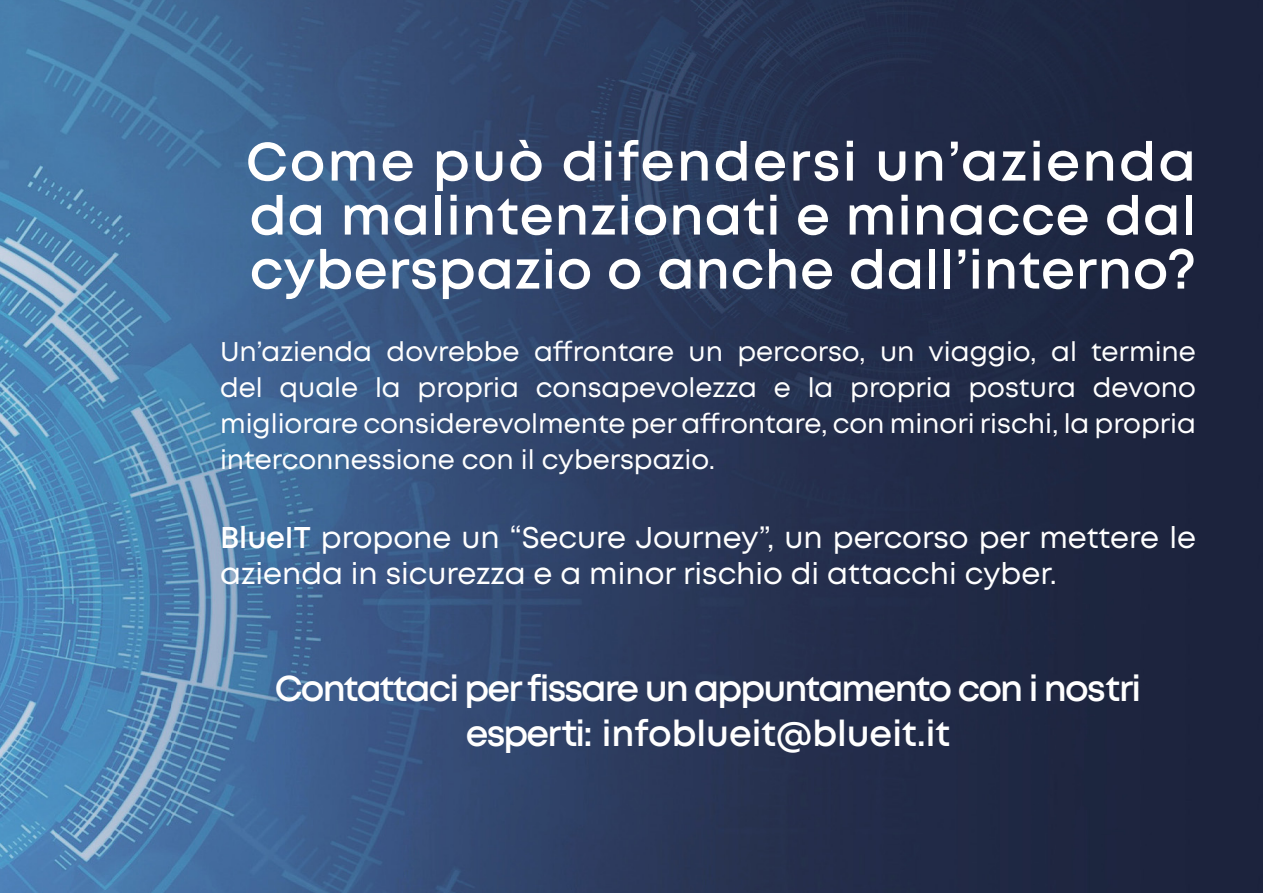
<style>
.page{position:relative;width:1263px;height:893px;background:#fff}
.page>*{position:absolute;margin:0;border:0;box-sizing:border-box;transform-origin:0 0}
.t1{font:600 54px/54px "Mont";letter-spacing:.01em;color:#fff;text-align:justify}
.t2{font:600 36px/45px "Mont";letter-spacing:-.05em;color:#fff;text-align:center}
.t3{font:30px/36px "Mont";color:#fff}
.t4{font:27px/36px "Mont";color:#fff;text-align:justify}
.s1{font-weight:600}
</style>
<div class="page">
<img style="left:0;top:0;width:1263px;height:893px">
<p class="t1" style="left:246px;top:135px;width:952px">Come può difendersi un’azienda da malintenzionati e minacce dal cyberspazio o anche dall’interno?</p>
<p class="t4" style="left:220px;top:333px;width:977px">Un’azienda dovrebbe affrontare un percorso, un viaggio, al termine del quale la propria consapevolezza e la propria postura devono migliorare considerevolmente per affrontare, con minori rischi, la propria interconnessione con il cyberspazio.</p>
<p class="t3" style="left:220px;top:519px;width:977px"><span class="s1">BlueIT</span> propone un “Secure Journey”, un percorso per mettere le azienda in sicurezza e a minor rischio di attacchi cyber.</p>
<p class="t2" style="left:275px;top:666px;width:868px">Contattaci per fissare un appuntamento con i nostri esperti: infoblueit@blueit.it</p>
</div>
